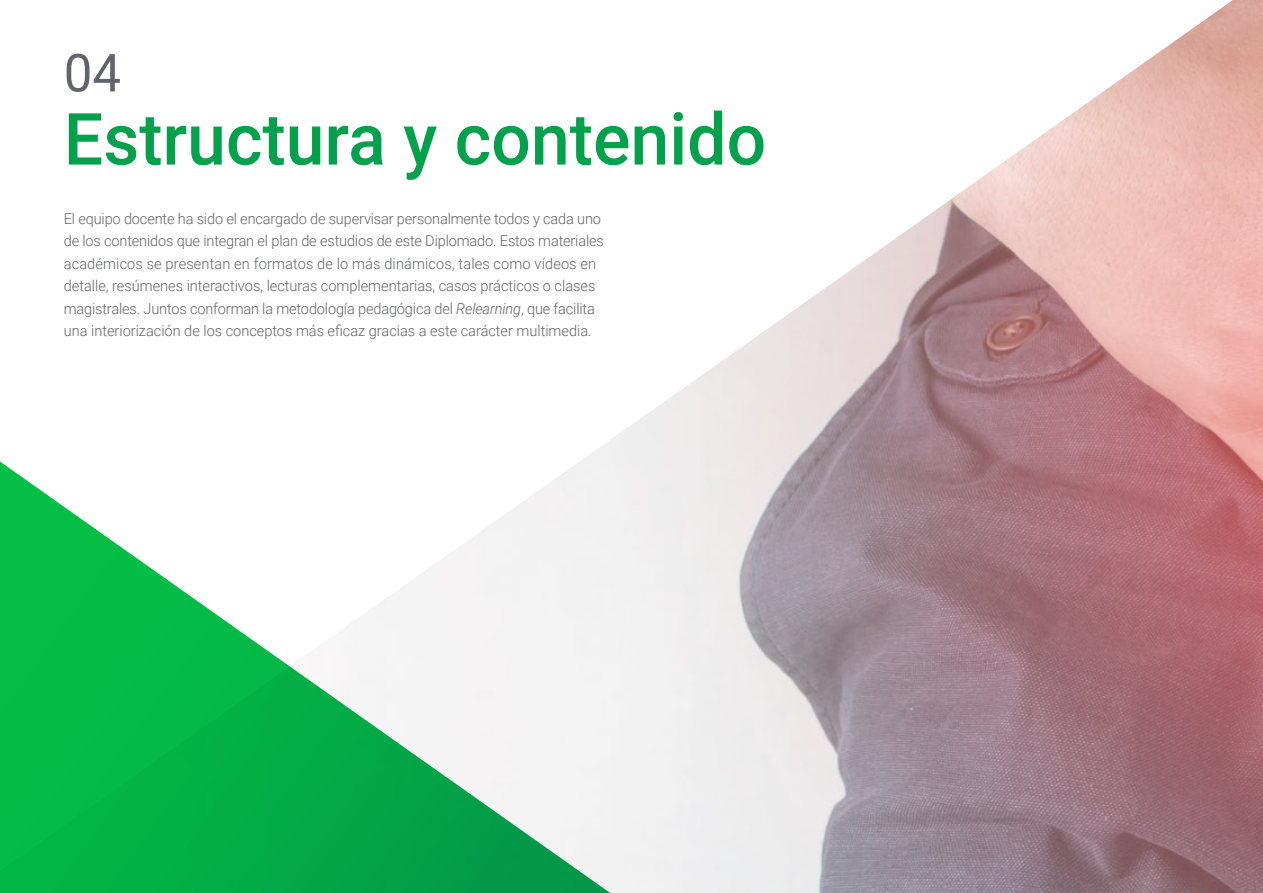
<style>
.page{position:relative;width:1263px;height:893px;background:#fff}
.page>*{position:absolute;margin:0;border:0;box-sizing:border-box;transform-origin:0 0}
.t1{font:500 72px "Roboto";color:#04a14d}
.t2{font:52.5px "Roboto";color:#61646a}
.t3{font:300 15px/22.5px "Roboto";letter-spacing:-.01em;color:#61646a}
.s1{font-style:italic}
</style>
<div class="page">
<img style="left:603px;top:0;width:660px;height:893px">
<svg style="left:0;top:446px;width:640px;height:447px"></svg>
<h2 class="t2" style="left:64px;top:36px;width:59px">04</h2>
<h1 class="t1" style="left:64px;top:89px;width:704px">Estructura y contenido</h1>
<p class="t3" style="left:64px;top:207px;width:542px">El equipo docente ha sido el encargado de supervisar personalmente todos y cada uno de los contenidos que integran el plan de estudios de este Diplomado. Estos materiales académicos se presentan en formatos de lo más dinámicos, tales como vídeos en detalle, resúmenes interactivos, lecturas complementarias, casos prácticos o clases magistrales. Juntos conforman la metodología pedagógica del <span class="s1">Relearning</span>, que facilita una interiorización de los conceptos más eficaz gracias a este carácter multimedia.</p>
</div>
